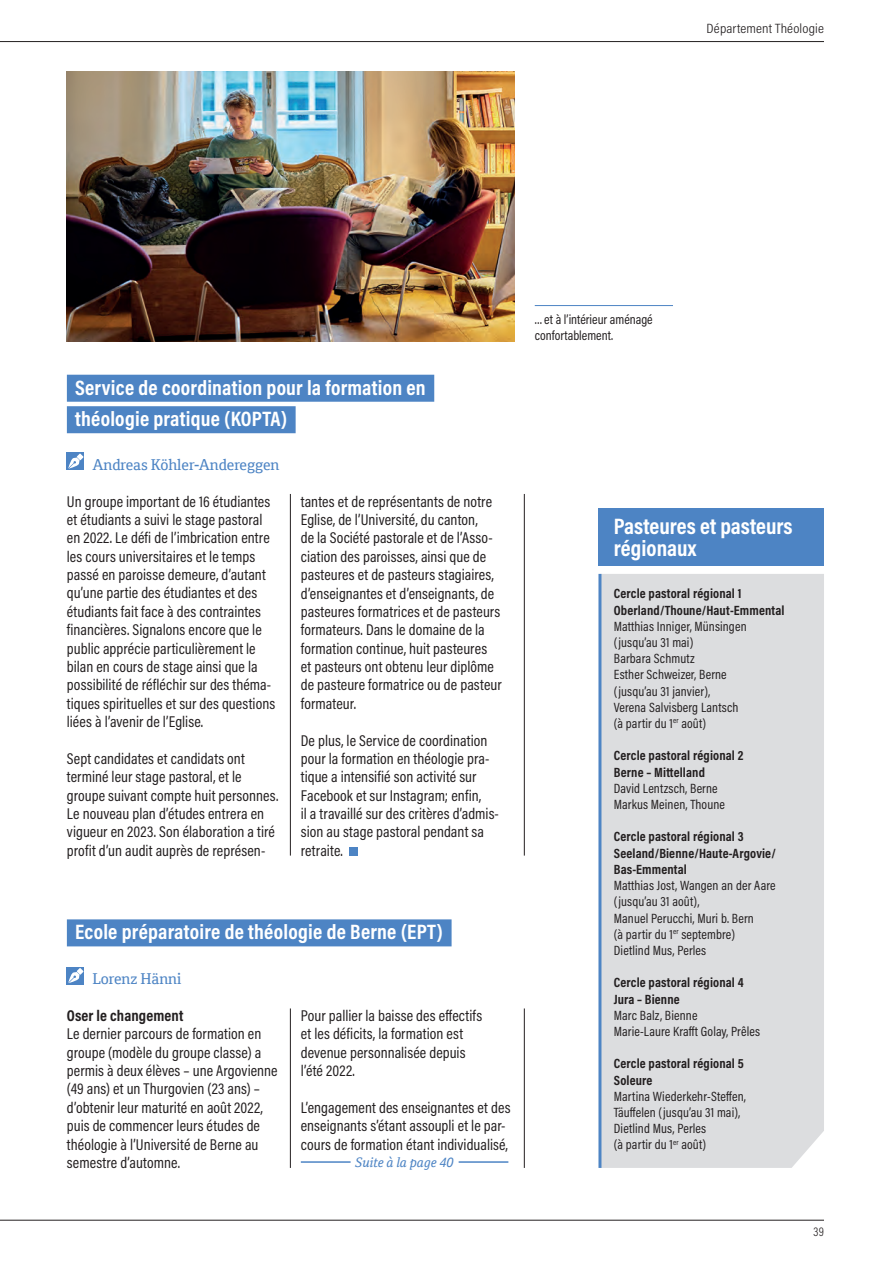
<style>
.page{position:relative;width:894px;height:1264px;background:#fff}
.page>*{position:absolute;margin:0;border:0;box-sizing:border-box;transform-origin:0 0}
.t1{font:700 22.5px/22.5px "Acumin Pro Cond";color:#fff}
.t2{font:700 21px "Acumin Pro Cond";letter-spacing:.01em;color:#fff}
.t3{font:15.75px/18.3px "Acumin Pro Cond";letter-spacing:.005em;color:#231f20}
.t4{font:700 15.75px "Acumin Pro Cond";letter-spacing:.005em;color:#231f20}
.t5{font:15px "Cordale";letter-spacing:-.005em;color:#4d84c4}
.t6{font:13.5px/16.2px "Acumin Pro Cond";letter-spacing:.01em;color:#231f20}
.t7{font:700 13.5px "Acumin Pro Cond";letter-spacing:.01em;color:#231f20}
.t8{font:300 13.5px "Acumin Pro Cond";letter-spacing:.01em;color:#231f20;scale:1.1 1}
.t9{font:italic 13.2px "Cordale";color:#4d84c4}
.t10{font:300 12.75px "Acumin Pro Cond";color:#231f20}
</style>
<div class="page">
<hr style="left:0;top:1219px;width:824px;height:1px;background:#231f20">
<hr style="left:0;top:41px;width:824px;height:1px;background:#231f20">
<div style="left:601px;top:573px;width:223px;height:594px;background:#dcdddf"></div>
<div style="left:349px;top:846px;width:8px;height:9px;background:#4d84c4"></div>
<div style="left:67px;top:919px;width:384px;height:27px;background:#4d84c4"></div>
<div style="left:67px;top:374px;width:367px;height:27px;background:#4d84c4"></div>
<div style="left:67px;top:406px;width:229px;height:27px;background:#4d84c4"></div>
<hr style="left:598px;top:573px;width:3px;height:594px;background:#4d84c4">
<hr style="left:290px;top:1008px;width:1px;height:159px;background:#231f20">
<hr style="left:290px;top:494px;width:1px;height:361px;background:#231f20">
<hr style="left:524px;top:1008px;width:1px;height:159px;background:#231f20">
<hr style="left:524px;top:494px;width:1px;height:361px;background:#231f20">
<div style="left:67px;top:452px;width:17px;height:17px;background:#4d84c4"></div>
<svg style="left:68px;top:457px;width:12px;height:12px"></svg>
<svg style="left:77px;top:453px;width:6px;height:7px"></svg>
<div style="left:67px;top:966px;width:17px;height:18px;background:#4d84c4"></div>
<svg style="left:68px;top:971px;width:12px;height:12px"></svg>
<svg style="left:77px;top:967px;width:6px;height:7px"></svg>
<hr style="left:301px;top:1160px;width:49px;height:2px;background:#4d84c4">
<hr style="left:458px;top:1160px;width:50px;height:2px;background:#4d84c4">
<div style="left:598px;top:508px;width:226px;height:57px;background:#4d84c4"></div>
<hr style="left:535px;top:305px;width:138px;height:1px;background:#4d84c4">
<img style="left:67px;top:71px;width:447px;height:270px">
<p class="t8" style="left:706px;top:20px;width:108px">Département Théologie</p>
<p class="t2" style="left:75px;top:373px;width:352px">Service de coordination pour la formation en</p>
<p class="t2" style="left:75px;top:405px;width:213px">théologie pratique (KOPTA)</p>
<p class="t5" style="left:92px;top:455px;width:189px">Andreas Köhler-Andereggen</p>
<p class="t3" style="left:67px;top:491px;width:205px">Un groupe important de 16 étudiantes et étudiants a suivi le stage pastoral</p>
<p class="t3" style="left:67px;top:528px;width:210px">en 2022. Le défi de l’imbrication entre les cours universitaires et le temps passé en paroisse demeure, d’autant qu’une partie des étudiantes et des étudiants fait face à des contraintes financières. Signalons encore que le public apprécie particulièrement le bilan en cours de stage ainsi que la possibilité de réfléchir sur des théma&shy;tiques spirituelles et sur des questions liées à l’avenir de l’Eglise.</p>
<p class="t3" style="left:67px;top:748px;width:213px">Sept candidates et candidats ont terminé leur stage pastoral, et le groupe suivant compte huit personnes.<br>Le nouveau plan d’études entrera en vigueur en 2023. Son élaboration a tiré profit d’un audit auprès de représen-</p>
<p class="t3" style="left:301px;top:491px;width:202px">tantes et de représentants de notre Eglise, de l’Université, du canton,<br>de la Société pastorale et de l’Asso&shy;ciation des paroisses, ainsi que de pasteures et de pasteurs stagiaires, d’enseignantes et d’enseignants, de pasteures formatrices et de pasteurs formateurs. Dans le domaine de la formation continue, huit pasteures<br>et pasteurs ont obtenu leur diplôme de pasteure formatrice ou de pasteur formateur.</p>
<p class="t3" style="left:301px;top:730px;width:200px">De plus, le Service de coordination pour la formation en théologie pra&shy;tique a intensifié son activité sur<br>Facebook et sur Instagram; enfin,<br>il a travaillé sur des critères d’admis&shy;sion au stage pastoral pendant sa retraite.</p>
<p class="t2" style="left:75px;top:917px;width:369px">Ecole préparatoire de théologie de Berne (EPT)</p>
<p class="t5" style="left:92px;top:970px;width:90px">Lorenz Hänni</p>
<p class="t4" style="left:67px;top:1004px;width:118px">Oser le changement</p>
<p class="t3" style="left:67px;top:1024px;width:212px">Le dernier parcours de formation en groupe (modèle du groupe classe) a permis à deux élèves – une Argovienne (49 ans) et un Thurgovien (23 ans) – d’obtenir leur maturité en août 2022, puis de commencer leurs études de théologie à l’Université de Berne au semestre d’automne.</p>
<p class="t3" style="left:301px;top:1005px;width:183px">Pour pallier la baisse des effectifs et les déficits, la formation est devenue personnalisée depuis l’été 2022.</p>
<p class="t3" style="left:301px;top:1097px;width:211px">L’engagement des enseignantes et des enseignants s’étant assoupli et le par&shy;cours de formation étant individualisé,</p>
<p class="t9" style="left:355px;top:1154px;width:100px">Suite à la page 40</p>
<p class="t6" style="left:535px;top:311px;width:119px">…et à l’intérieur aménagé confortablement.</p>
<p class="t1" style="left:614px;top:514px;width:180px">Pasteures et pasteurs régionaux</p>
<p class="t7" style="left:614px;top:584px;width:129px">Cercle pastoral régional 1</p>
<p class="t7" style="left:614px;top:601px;width:172px">Oberland/Thoune/Haut-Emmental</p>
<p class="t6" style="left:614px;top:617px;width:134px">Matthias Inniger, Münsingen</p>
<p class="t6" style="left:614px;top:633px;width:81px">(jusqu’au 31 mai)</p>
<p class="t6" style="left:614px;top:650px;width:82px">Barbara Schmutz</p>
<p class="t6" style="left:614px;top:666px;width:114px">Esther Schweizer, Berne</p>
<p class="t6" style="left:614px;top:682px;width:98px">(jusqu’au 31 janvier),</p>
<p class="t6" style="left:614px;top:698px;width:126px">Verena Salvisberg Lantsch</p>
<p class="t6" style="left:614px;top:714px;width:94px">(à partir du 1<sup>er</sup> août)</p>
<p class="t7" style="left:614px;top:746px;width:131px">Cercle pastoral régional 2</p>
<p class="t7" style="left:614px;top:763px;width:93px">Berne – Mittelland</p>
<p class="t6" style="left:614px;top:779px;width:105px">David Lentzsch, Berne</p>
<p class="t6" style="left:614px;top:795px;width:113px">Markus Meinen, Thoune</p>
<p class="t7" style="left:614px;top:827px;width:131px">Cercle pastoral régional 3</p>
<p class="t7" style="left:614px;top:844px;width:163px">Seeland/Bienne/Haute-Argovie/</p>
<p class="t7" style="left:614px;top:860px;width:75px">Bas-Emmental</p>
<p class="t6" style="left:614px;top:876px;width:163px">Matthias Jost, Wangen an der Aare (jusqu’au 31 août),</p>
<p class="t6" style="left:614px;top:909px;width:141px">Manuel Perucchi, Muri b. Bern</p>
<p class="t6" style="left:614px;top:925px;width:123px">(à partir du 1<sup>er</sup> septembre)</p>
<p class="t6" style="left:614px;top:941px;width:94px">Dietlind Mus, Perles</p>
<p class="t7" style="left:614px;top:973px;width:131px">Cercle pastoral régional 4</p>
<p class="t7" style="left:614px;top:989px;width:67px">Jura – Bienne</p>
<p class="t6" style="left:614px;top:1006px;width:85px">Marc Balz, Bienne</p>
<p class="t6" style="left:614px;top:1022px;width:148px">Marie-Laure Krafft Golay, Prêles</p>
<p class="t7" style="left:614px;top:1054px;width:131px">Cercle pastoral régional 5</p>
<p class="t7" style="left:614px;top:1070px;width:40px">Soleure</p>
<p class="t6" style="left:614px;top:1087px;width:133px">Martina Wiederkehr-Steffen,</p>
<p class="t6" style="left:614px;top:1103px;width:128px">Täuffelen (jusqu’au 31 mai),</p>
<p class="t6" style="left:614px;top:1119px;width:94px">Dietlind Mus, Perles</p>
<p class="t6" style="left:614px;top:1136px;width:94px">(à partir du 1<sup>er</sup> août)</p>
<p class="t10" style="left:813px;top:1222px;width:12px">39</p>
</div>
